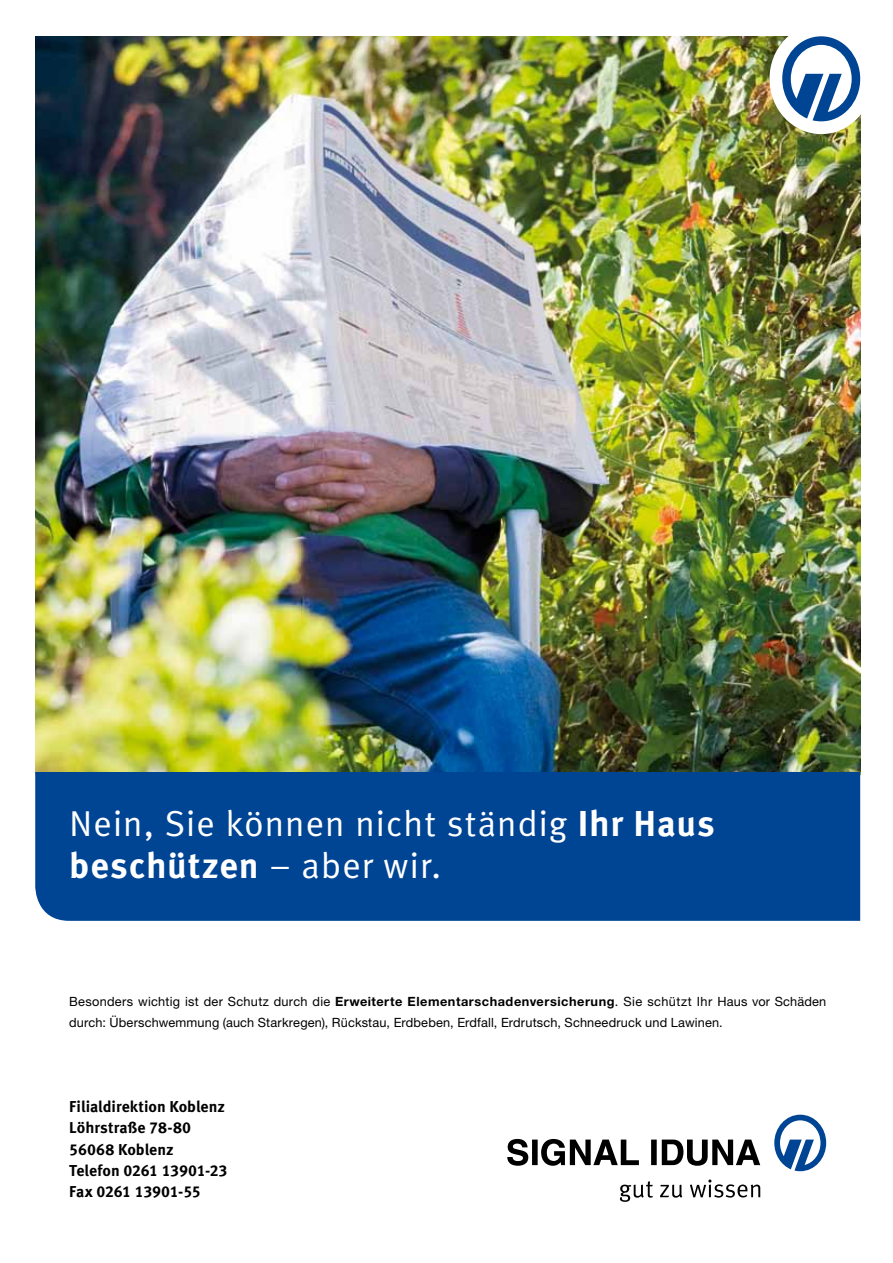
<style>
.page{position:relative;width:893px;height:1263px;background:#fff}
.page>*{position:absolute;margin:0;border:0;box-sizing:border-box;transform-origin:0 0}
.t1{font:36px "Meta Offc Pro Norm";letter-spacing:.015em;color:#fff}
.t2{font:700 36px "Meta Offc Pro";letter-spacing:.025em;color:#fff}
.t3{font:700 15.75px/21.3px "Meta Offc Pro";color:#000}
.t4{font:12.75px/21.3px "Helvetica Neue LTW1 G";letter-spacing:.015em;color:#000}
.s1{font-family:"Meta Offc Pro";font-weight:700}
.s2{font-family:"Meta Offc Pro Norm";font-weight:400}
.s3{font-weight:700}
</style>
<div class="page">
<img style="left:35px;top:36px;width:825px;height:736px">
<div style="left:35px;top:772px;width:825px;height:149px;background:#004494"></div>
<div style="left:769px;top:24px;width:104px;height:110px;background:#fff;border-radius:50%"></div>
<svg style="left:782px;top:36px;width:78px;height:85px"></svg>
<div style="left:852px;top:2px;width:40px;height:43px;background:#fff"></div>
<svg style="left:507px;top:1139px;width:253px;height:27px"></svg>
<svg style="left:620px;top:1181px;width:33px;height:21px"></svg>
<svg style="left:660px;top:1184px;width:22px;height:14px"></svg>
<svg style="left:690px;top:1179px;width:70px;height:18px"></svg>
<svg style="left:774px;top:1115px;width:52px;height:56px"></svg>
<h1 class="t1" style="left:69px;top:796px;width:647px">Nein, Sie können nicht ständig <span class="s1">Ihr Haus</span></h1>
<h1 class="t2" style="left:69px;top:838px;width:373px">beschützen <span class="s2">– aber wir.</span></h1>
<p class="t4" style="left:69px;top:990px;width:758px">Besonders wichtig ist der Schutz durch die <span class="s3">Erweiterte Elementarschadenversicherung</span>. Sie schützt Ihr Haus vor Schäden durch: Überschwemmung (auch Starkregen), Rückstau, Erdbeben, Erdfall, Erdrutsch, Schneedruck und Lawinen.</p>
<p class="t3" style="left:69px;top:1095px;width:160px">Filialdirektion Koblenz<br>Löhrstraße 78-80<br>56068 Koblenz<br>Telefon 0261 13901-23<br>Fax 0261 13901-55</p>
</div>
